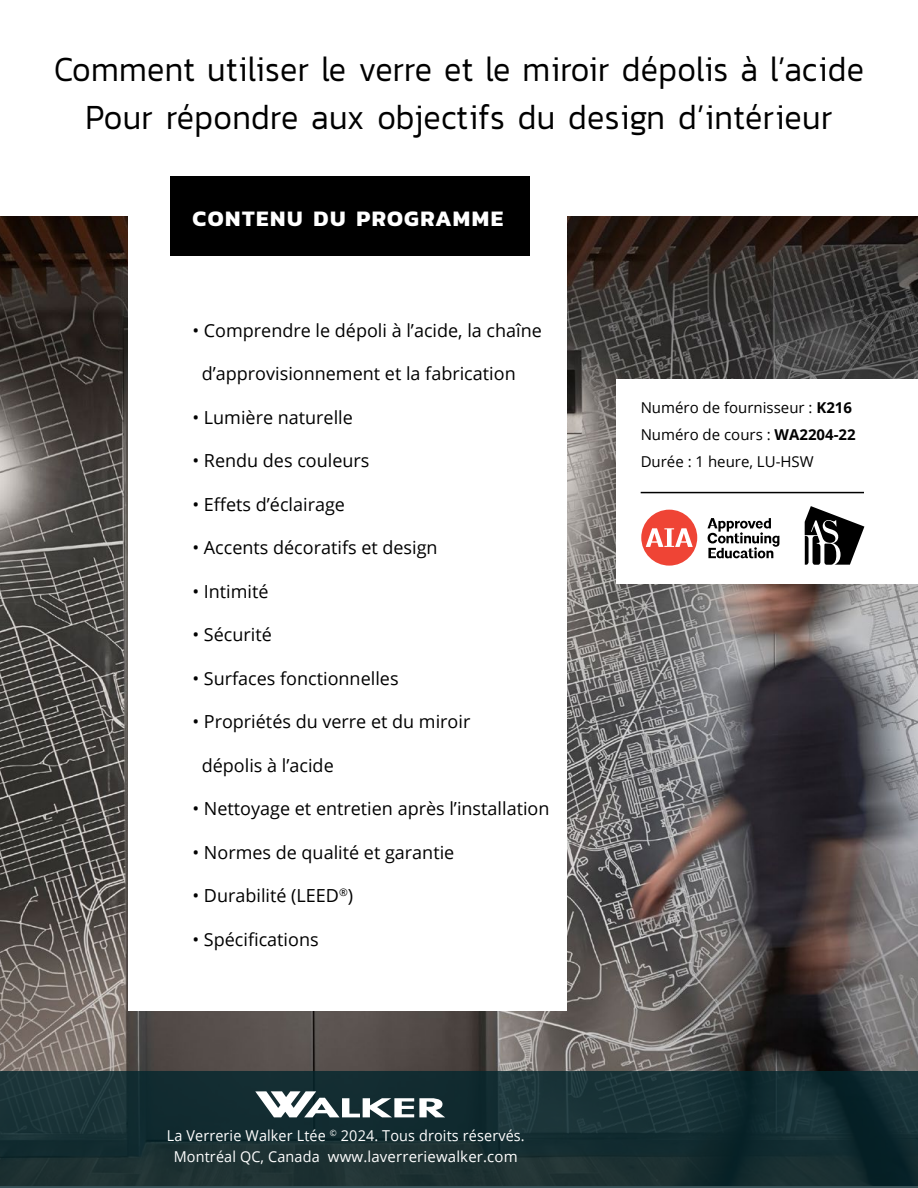
<style>
.page{position:relative;width:918px;height:1188px;background:#fff}
.page>*{position:absolute;margin:0;border:0;box-sizing:border-box;transform-origin:0 0}
.t1{font:300 36px/48px "Kanit";letter-spacing:.01em;color:#000;text-align:center;scale:.9 1}
.t2{font:700 22.5px "Kanit";letter-spacing:.07em;color:#fff}
.t3{font:18px "Open Sans";color:#000}
.t4{font:15px/21px "Open Sans";letter-spacing:.01em;color:#fff;text-align:center;scale:.96 1}
.t5{font:15px/27px "Open Sans";color:#000}
.s1{font-weight:700}
</style>
<div class="page">
<img style="left:0;top:216px;width:918px;height:855px">
<div style="left:129px;top:148px;width:438px;height:863px;background:#fff"></div>
<div style="left:170px;top:176px;width:360px;height:80px;background:#000"></div>
<svg style="left:0;top:1071px;width:918px;height:117px;background:#172f33"></svg>
<svg style="left:255px;top:1091px;width:190px;height:26px"></svg>
<div style="left:617px;top:379px;width:301px;height:204px;background:#fff"></div>
<hr style="left:641px;top:492px;width:223px;height:1px;background:#000">
<svg style="left:707px;top:518px;width:72px;height:40px"></svg>
<div style="left:641px;top:510px;width:56px;height:56px;background:#ef4435;border-radius:50%"></div>
<svg style="left:646px;top:528px;width:47px;height:19px"></svg>
<svg style="left:805px;top:506px;width:59px;height:59px"></svg>
<h1 class="t1" style="left:54px;top:48px;width:902px">Comment utiliser le verre et le miroir dépolis à l’acide<br>Pour répondre aux objectifs du design d’intérieur</h1>
<p class="t2" style="left:192px;top:205px;width:312px">CONTENU DU PROGRAMME</p>
<p class="t3" style="left:192px;top:323px;width:351px">• Comprendre le dépoli à l’acide, la chaîne</p>
<p class="t3" style="left:202px;top:361px;width:315px">d’approvisionnement et la fabrication</p>
<p class="t3" style="left:192px;top:410px;width:162px">• Lumière naturelle</p>
<p class="t3" style="left:192px;top:453px;width:179px">• Rendu des couleurs</p>
<p class="t3" style="left:192px;top:492px;width:154px">• Effets d’éclairage</p>
<p class="t3" style="left:192px;top:535px;width:247px">• Accents décoratifs et design</p>
<p class="t3" style="left:192px;top:584px;width:78px">• Intimité</p>
<p class="t3" style="left:192px;top:627px;width:81px">• Sécurité</p>
<p class="t3" style="left:192px;top:671px;width:208px">• Surfaces fonctionnelles</p>
<p class="t3" style="left:192px;top:714px;width:279px">• Propriétés du verre et du miroir</p>
<p class="t3" style="left:202px;top:758px;width:133px">dépolis à l’acide</p>
<p class="t3" style="left:192px;top:796px;width:359px">• Nettoyage et entretien après l’installation</p>
<p class="t3" style="left:192px;top:840px;width:263px">• Normes de qualité et garantie</p>
<p class="t3" style="left:192px;top:883px;width:162px">• Durabilité (LEED<sup>®</sup>)</p>
<p class="t3" style="left:192px;top:927px;width:128px">• Spécifications</p>
<p class="t4" style="left:167px;top:1126px;width:374px">La Verrerie Walker Ltée <sup>©</sup> 2024. Tous droits réservés.<br>Montréal QC, Canada www.laverreriewalker.com</p>
<p class="t5" style="left:641px;top:396px;width:217px">Numéro de fournisseur : <span class="s1">K216<br></span>Numéro de cours : <span class="s1">WA2204-22<br></span>Durée : 1 heure, LU-HSW</p>
</div>
